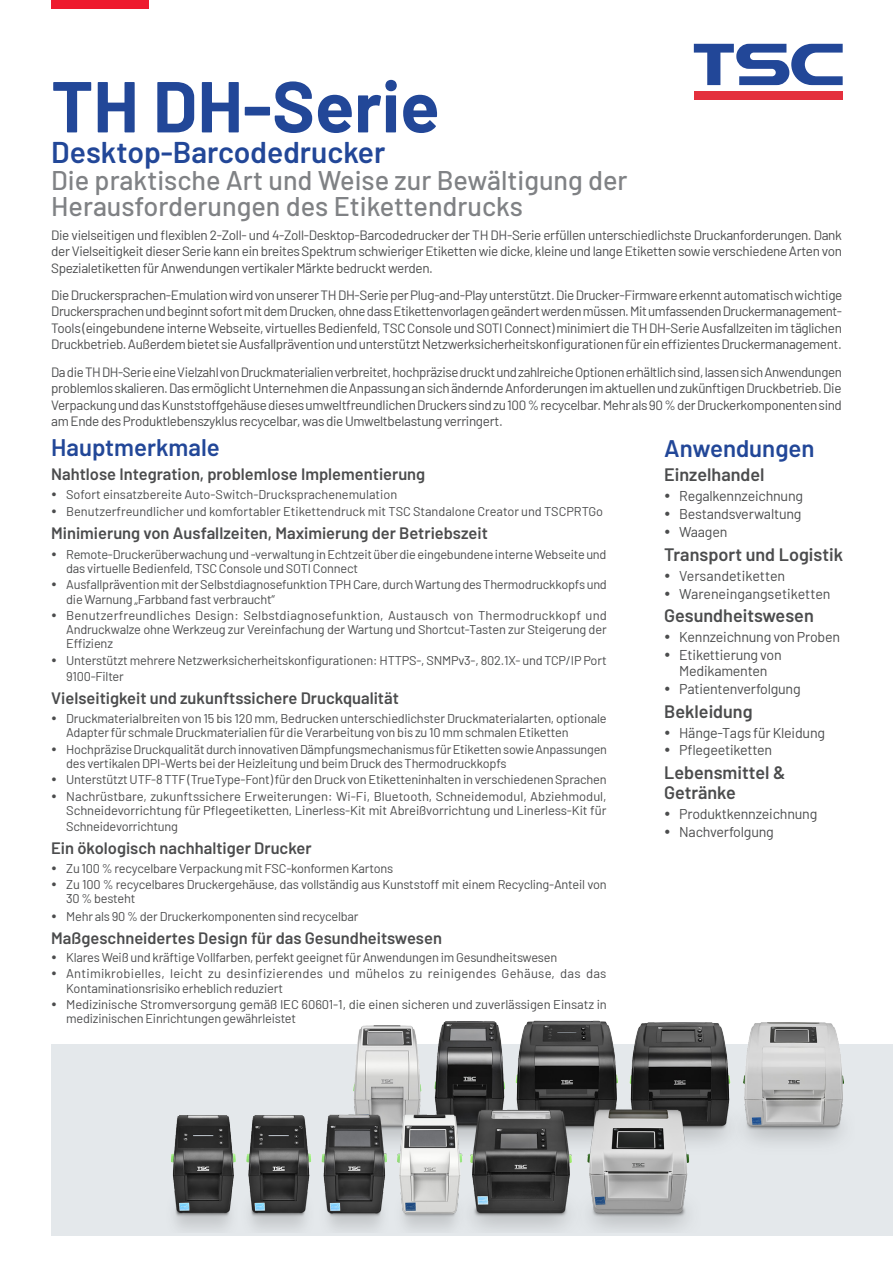
<style>
.page{position:relative;width:893px;height:1263px;background:#fff}
.page>*{position:absolute;margin:0;border:0;box-sizing:border-box;transform-origin:0 0}
.t1{font:700 72px "Barlow";color:#224798}
.t2{font:600 30px "Barlow";color:#224798}
.t3{font:500 27px/25.5px "Barlow";color:#808285}
.title01{font:600 24px "Barlow";color:#224798}
.title03{font:600 18px/19.5px "Barlow";color:#4b4c4d}
.title03-2{font:600 16.5px "Barlow";color:#4b4c4d}
.t4{font:14.25px/15.8px "Barlow";letter-spacing:-.015em;color:#4b4c4d}
.content01{font:13.5px/16.5px "Barlow";letter-spacing:-.025em;color:#4b4c4d;text-align:justify}
.t5{font:12.75px/14.2px "Barlow";letter-spacing:-.015em;color:#4b4c4d}
.t6{font:12.75px/14.2px "Barlow";letter-spacing:.015em;color:#4b4c4d}
</style>
<div class="page">
<div style="left:51px;top:0;width:97px;height:8px;background:#ee1a2e"></div>
<div style="left:51px;top:1044px;width:842px;height:191px;background:#e4e8eb"></div>
<div style="left:694px;top:91px;width:149px;height:9px;background:#e4303d"></div>
<svg style="left:694px;top:44px;width:149px;height:41px"></svg>
<img style="left:171px;top:1020px;width:673px;height:210px">
<p class="t1" style="left:51px;top:53px;width:390px">TH DH-Serie</p>
<p class="t2" style="left:51px;top:133px;width:336px">Desktop-Barcodedrucker</p>
<p class="t3" style="left:51px;top:166px;width:578px">Die praktische Art und Weise zur Bewältigung der<br>Herausforderungen des Etikettendrucks</p>
<p class="content01" style="left:51px;top:226px;width:792px">Die vielseitigen und flexiblen 2-Zoll- und 4-Zoll-Desktop-Barcodedrucker der TH DH-Serie erfüllen unterschiedlichste Druckanforderungen. Dank der Vielseitigkeit dieser Serie kann ein breites Spektrum schwieriger Etiketten wie dicke, kleine und lange Etiketten sowie verschiedene Arten von Spezialetiketten für Anwendungen vertikaler Märkte bedruckt werden.</p>
<p class="content01" style="left:51px;top:286px;width:793px">Die Druckersprachen-Emulation wird von unserer TH DH-Serie per Plug-and-Play unterstützt. Die Drucker-Firmware erkennt automatisch wichtige Druckersprachen und beginnt sofort mit dem Drucken, ohne dass Etikettenvorlagen geändert werden müssen. Mit umfassenden Druckermanagement-Tools (eingebundene interne Webseite, virtuelles Bedienfeld, TSC Console und SOTI Connect) minimiert die TH DH-Serie Ausfallzeiten im täglichen Druckbetrieb. Außerdem bietet sie Ausfallprävention und unterstützt Netzwerksicherheitskonfigurationen für ein effizientes Druckermanagement.</p>
<p class="content01" style="left:51px;top:362px;width:792px">Da die TH DH-Serie eine Vielzahl von Druckmaterialien verbreitet, hochpräzise druckt und zahlreiche Optionen erhältlich sind, lassen sich Anwendungen problemlos skalieren. Das ermöglicht Unternehmen die Anpassung an sich ändernde Anforderungen im aktuellen und zukünftigen Druckbetrieb. Die Verpackung und das Kunststoffgehäuse dieses umweltfreundlichen Druckers sind zu 100 % recycelbar. Mehr als 90 % der Druckerkomponenten sind am Ende des Produktlebenszyklus recycelbar, was die Umweltbelastung verringert.</p>
<p class="title01" style="left:51px;top:432px;width:170px">Hauptmerkmale</p>
<p class="title03-2" style="left:51px;top:463px;width:376px">Nahtlose Integration, problemlose Implementierung</p>
<p class="t5" style="left:66px;top:486px;width:333px">Sofort einsatzbereite Auto-Switch-Drucksprachenemulation</p>
<p class="t5" style="left:66px;top:504px;width:538px">Benutzerfreundlicher und komfortabler Etikettendruck mit TSC Standalone Creator und TSCPRTGo</p>
<p class="title03-2" style="left:51px;top:523px;width:438px">Minimierung von Ausfallzeiten, Maximierung der Betriebszeit</p>
<p class="t5" style="left:66px;top:546px;width:542px">Remote-Druckerüberwachung und -verwaltung in Echtzeit über die eingebundene interne Webseite und das virtuelle Bedienfeld, TSC Console und SOTI Connect</p>
<p class="t5" style="left:66px;top:577px;width:542px">Ausfallprävention mit der Selbstdiagnosefunktion TPH Care, durch Wartung des Thermodruckkopfs und die Warnung „Farbband fast verbraucht“</p>
<p class="t5" style="left:66px;top:607px;width:542px;text-align:justify">Benutzerfreundliches Design: Selbstdiagnosefunktion, Austausch von Thermodruckkopf und Andruckwalze ohne Werkzeug zur Vereinfachung der Wartung und Shortcut-Tasten zur Steigerung der Effizienz</p>
<p class="t5" style="left:66px;top:651px;width:542px;line-height:15.8px">Unterstützt mehrere Netzwerksicherheitskonfigurationen: HTTPS-, SNMPv3-, 802.1X- und TCP/IP Port<br>9100-Filter</p>
<p class="title03-2" style="left:51px;top:688px;width:349px">Vielseitigkeit und zukunftssichere Druckqualität</p>
<p class="t5" style="left:66px;top:710px;width:542px">Druckmaterialbreiten von 15 bis 120 mm, Bedrucken unterschiedlichster Druckmaterialarten, optionale<br>Adapter für schmale Druckmaterialien für die Verarbeitung von bis zu 10 mm schmalen Etiketten</p>
<p class="t5" style="left:66px;top:741px;width:542px">Hochpräzise Druckqualität durch innovativen Dämpfungsmechanismus für Etiketten sowie Anpassungen des vertikalen DPI-Werts bei der Heizleitung und beim Druck des Thermodruckkopfs</p>
<p class="t5" style="left:66px;top:771px;width:542px">Unterstützt UTF-8 TTF (TrueType-Font) für den Druck von Etiketteninhalten in verschiedenen Sprachen</p>
<p class="t5" style="left:66px;top:788px;width:542px">Nachrüstbare, zukunftssichere Erweiterungen: Wi-Fi, Bluetooth, Schneidemodul, Abziehmodul,<br>Schneidevorrichtung für Pflegeetiketten, Linerless-Kit mit Abreißvorrichtung und Linerless-Kit für</p>
<p class="t5" style="left:66px;top:818px;width:113px">Schneidevorrichtung</p>
<p class="title03-2" style="left:51px;top:837px;width:262px">Ein ökologisch nachhaltiger Drucker</p>
<p class="t5" style="left:66px;top:860px;width:329px">Zu 100 % recycelbare Verpackung mit FSC-konformen Kartons</p>
<p class="t5" style="left:66px;top:876px;width:542px">Zu 100 % recycelbares Druckergehäuse, das vollständig aus Kunststoff mit einem Recycling-Anteil von<br>30 % besteht</p>
<p class="t5" style="left:66px;top:908px;width:294px">Mehr als 90 % der Druckerkomponenten sind recycelbar</p>
<p class="title03-2" style="left:51px;top:928px;width:392px">Maßgeschneidertes Design für das Gesundheitswesen</p>
<p class="t5" style="left:66px;top:949px;width:492px">Klares Weiß und kräftige Vollfarben, perfekt geeignet für Anwendungen im Gesundheitswesen</p>
<p class="t6" style="left:66px;top:966px;width:542px">Antimikrobielles, leicht zu desinfizierendes und mühelos zu reinigendes Gehäuse, das das<br>Kontaminationsrisiko erheblich reduziert</p>
<p class="t5" style="left:66px;top:996px;width:542px">Medizinische Stromversorgung gemäß IEC 60601-1, die einen sicheren und zuverlässigen Einsatz in medizinischen Einrichtungen gewährleistet</p>
<p class="title01" style="left:664px;top:433px;width:152px">Anwendungen</p>
<p class="title03" style="left:664px;top:465px;width:102px">Einzelhandel</p>
<p class="t4" style="left:679px;top:487px;width:125px">Regalkennzeichnung</p>
<p class="t4" style="left:679px;top:505px;width:124px">Bestandsverwaltung</p>
<p class="t4" style="left:679px;top:523px;width:50px">Waagen</p>
<p class="title03" style="left:664px;top:544px;width:180px">Transport und Logistik</p>
<p class="t4" style="left:679px;top:566px;width:108px">Versandetiketten</p>
<p class="t4" style="left:679px;top:584px;width:153px">Wareneingangsetiketten</p>
<p class="title03" style="left:664px;top:606px;width:151px">Gesundheitswesen</p>
<p class="t4" style="left:679px;top:628px;width:162px">Kennzeichnung von Proben</p>
<p class="t4" style="left:679px;top:646px;width:104px">Etikettierung von<br>Medikamenten</p>
<p class="t4" style="left:679px;top:680px;width:123px">Patientenverfolgung</p>
<p class="title03" style="left:664px;top:701px;width:90px">Bekleidung</p>
<p class="t4" style="left:679px;top:723px;width:147px">Hänge-Tags für Kleidung</p>
<p class="t4" style="left:679px;top:741px;width:94px">Pflegeetiketten</p>
<p class="title03" style="left:664px;top:763px;width:123px">Lebensmittel &amp;<br>Getränke</p>
<p class="t4" style="left:679px;top:804px;width:140px">Produktkennzeichnung</p>
<p class="t4" style="left:679px;top:822px;width:96px">Nachverfolgung</p>
</div>
